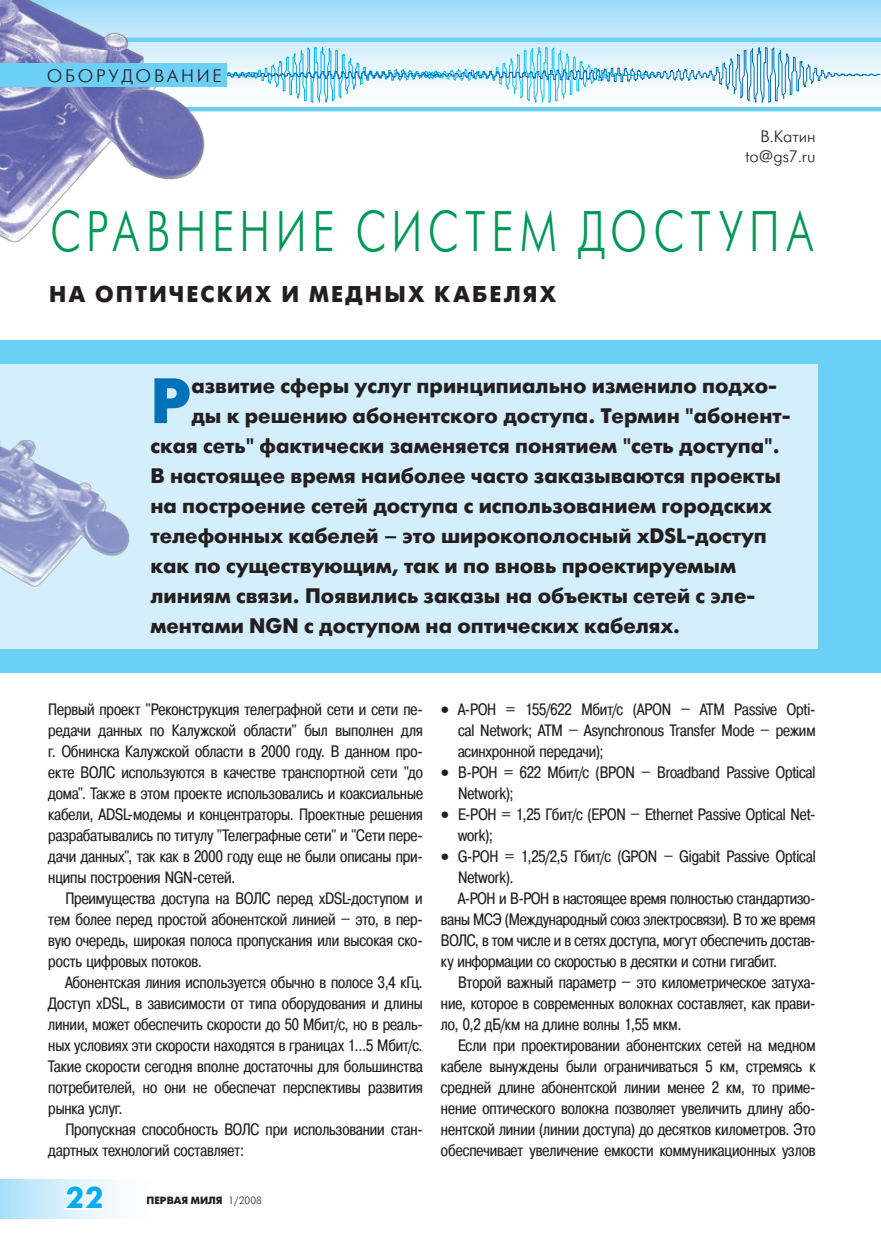
<style>
.page{position:relative;width:881px;height:1234px;background:#fff}
.page>*{position:absolute;margin:0;border:0;box-sizing:border-box;transform-origin:0 0}
.t1{font:700 63.9px "Futuris C";color:#0072bc}
.t2{font:57px "Futuris C";letter-spacing:.14em;color:#009856;scale:.75 1}
.t3{font:700 30px "Futuris C";color:#00aeef}
.t4{font:700 22.8px "Futuris C";letter-spacing:.105em;color:#231f20}
.t5{font:700 21px "Futuris C";color:#231f20}
.t6{font:18px "Futuris C";letter-spacing:.15em;color:#231f20}
.t7{font:16.5px/21px "Pragmatica Cond C";letter-spacing:-.005em;color:#231f20;text-align:justify}
.t8{font:16.5px/19.8px "Futuris Light C";color:#231f20;text-align:right}
.t9{font:700 10.5px "Futuris C";color:#231f20}
.s1{font-weight:400}
</style>
<div class="page">
<div style="left:0;top:1178px;width:159px;height:40px;background:linear-gradient(to right,#b0e2f9,#fff)"></div>
<svg style="left:60px;top:1183px;width:45px;height:29px"></svg>
<svg style="left:228px;top:0;width:652px;height:107px;background:#b9e5f9"></svg>
<div style="left:0;top:340px;width:880px;height:311px;background:#6bcff6"></div>
<div style="left:0;top:364px;width:816px;height:308px;background:#d4effb"></div>
<img style="left:0;top:440px;width:130px;height:147px">
<div style="left:0;top:648px;width:880px;height:24px;background:#6bcff6"></div>
<hr style="left:0;top:38px;width:880px;height:4px;background:#6bcff6">
<hr style="left:0;top:107px;width:880px;height:4px;background:#6bcff6">
<svg style="left:228px;top:47px;width:652px;height:56px"></svg>
<img style="left:0;top:0;width:228px;height:243px">
<div style="left:0;top:63px;width:226px;height:24px;background:#6bcff6"></div>
<p class="t6" style="left:47px;top:66px;width:176px">оборудование</p>
<p class="t8" style="left:745px;top:127px;width:72px">В.Катин to@gs7.ru</p>
<h2 class="t2" style="left:50px;top:202px;width:1019px">Сравнение сис тем дос тупа</h2>
<h3 class="t4" style="left:49px;top:281px;width:84px">на опти</h3>
<h3 class="t4" style="left:169px;top:281px;width:337px">ческих и медных кабеля</h3>
<h3 class="t4" style="left:539px;top:281px;width:18px">х</h3>
<h1 class="t1" style="left:150px;top:365px;width:42px">Р</h1>
<p class="t5" style="left:191px;top:374px;width:586px">азвитие сферы услуг принципиально изменило подхо-</p>
<p class="t5" style="left:191px;top:404px;width:600px">ды к решению абонентского доступа. Термин "абонент-</p>
<p class="t5" style="left:150px;top:434px;width:630px">ская сеть" фактически заменяется понятием "сеть доступа".</p>
<p class="t5" style="left:150px;top:464px;width:631px">В настоящее время наиболее часто заказываются проекты</p>
<p class="t5" style="left:150px;top:494px;width:623px">на построение сетей доступа с использованием городских</p>
<p class="t5" style="left:150px;top:524px;width:617px">телефонных кабелей – это широкополосный xDSL-доступ</p>
<p class="t5" style="left:150px;top:554px;width:587px">как по существующим, так и по вновь проектируемым</p>
<p class="t5" style="left:150px;top:584px;width:606px">линиям связи. Появились заказы на объекты сетей с эле-</p>
<p class="t5" style="left:150px;top:614px;width:531px">ментами NGN с доступом на оптических кабелях.</p>
<p class="t7" style="left:48px;top:698px;width:376px">Первый проект "Реконструкция телеграфной сети и сети пе&shy;редачи данных по Калужской области" был выполнен для г. Обнинска Калужской области в 2000 году. В данном про&shy;екте ВОЛС используются в качестве транспортной сети "до дома". Также в этом проекте использовались и коаксиальные кабели, ADSL-модемы и концентраторы. Проектные решения разрабатывались по титулу "Телеграфные сети" и "Сети пере&shy;дачи данных", так как в 2000 году еще не были описаны при&shy;нципы построения NGN-сетей.</p>
<p class="t7" style="left:48px;top:887px;width:376px;text-indent:17px">Преимущества доступа на ВОЛС перед xDSL-доступом и тем более перед простой абонентской линией – это, в пер&shy;вую очередь, широкая полоса пропускания или высокая ско&shy;рость цифровых потоков.</p>
<p class="t7" style="left:48px;top:971px;width:376px;text-indent:17px">Абонентская линия используется обычно в полосе 3,4 кГц.<br>Доступ xDSL, в зависимости от типа оборудования и длины линии, может обеспечить скорости до 50 Мбит/с, но в реаль&shy;ных условиях эти скорости находятся в границах 1…5 Мбит/с.<br>Такие скорости сегодня вполне достаточны для большинства потребителей, но они не обеспечат перспективы развития рынка услуг.</p>
<p class="t7" style="left:48px;top:1118px;width:376px;text-indent:17px">Пропускная способность ВОЛС при использовании стан&shy;дартных технологий составляет:</p>
<h3 class="t3" style="left:66px;top:1180px;width:39px">22</h3>
<p class="t9" style="left:146px;top:1194px;width:117px">ПЕРВАЯ МИЛЯ <span class="s1">1/2008</span></p>
<p class="t7" style="left:458px;top:698px;width:359px;text-indent:-17px">• А-РОН = 155/622 Мбит/с (APON – ATM Passive Opti&shy;cal Network; ATM – Asynchronous Transfer Mode – режим асинхронной передачи);</p>
<p class="t7" style="left:458px;top:761px;width:359px;text-indent:-17px">• В-РОН = 622 Мбит/с (BPON – Broadband Passive Optical<br>Network);</p>
<p class="t7" style="left:458px;top:803px;width:359px;text-indent:-17px">• Е-РОН = 1,25 Гбит/с (EPON – Ethernet Passive Optical Net&shy;work);</p>
<p class="t7" style="left:441px;top:845px;width:376px">• G-РОН = 1,25/2,5 Гбит/с (GPON – Gigabit Passive Optical</p>
<p class="t7" style="left:458px;top:866px;width:57px">Network).</p>
<p class="t7" style="left:458px;top:887px;width:359px">А-РОН и В-РОН в настоящее время полностью стандартизо-</p>
<p class="t7" style="left:441px;top:908px;width:376px">ваны МСЭ (Международный союз электросвязи). В то же время</p>
<p class="t7" style="left:441px;top:929px;width:376px">ВОЛС, в том числе и в сетях доступа, могут обеспечить достав-</p>
<p class="t7" style="left:441px;top:950px;width:337px">ку информации со скоростью в десятки и сотни гигабит.</p>
<p class="t7" style="left:458px;top:971px;width:359px">Второй важный параметр – это километрическое затуха-</p>
<p class="t7" style="left:441px;top:992px;width:376px">ние, которое в современных волокнах составляет, как прави-</p>
<p class="t7" style="left:441px;top:1013px;width:242px">ло, 0,2 дБ/км на длине волны 1,55 мкм.</p>
<p class="t7" style="left:458px;top:1034px;width:359px">Если при проектировании абонентских сетей на медном</p>
<p class="t7" style="left:441px;top:1055px;width:376px">кабеле вынуждены были ограничиваться 5 км, стремясь к</p>
<p class="t7" style="left:441px;top:1076px;width:376px">средней длине абонентской линии менее 2 км, то приме-</p>
<p class="t7" style="left:441px;top:1097px;width:376px">нение оптического волокна позволяет увеличить длину або-</p>
<p class="t7" style="left:441px;top:1118px;width:376px">нентской линии (линии доступа) до десятков километров. Это</p>
<p class="t7" style="left:441px;top:1139px;width:376px">обеспечивает увеличение емкости коммуникационных узлов</p>
</div>
